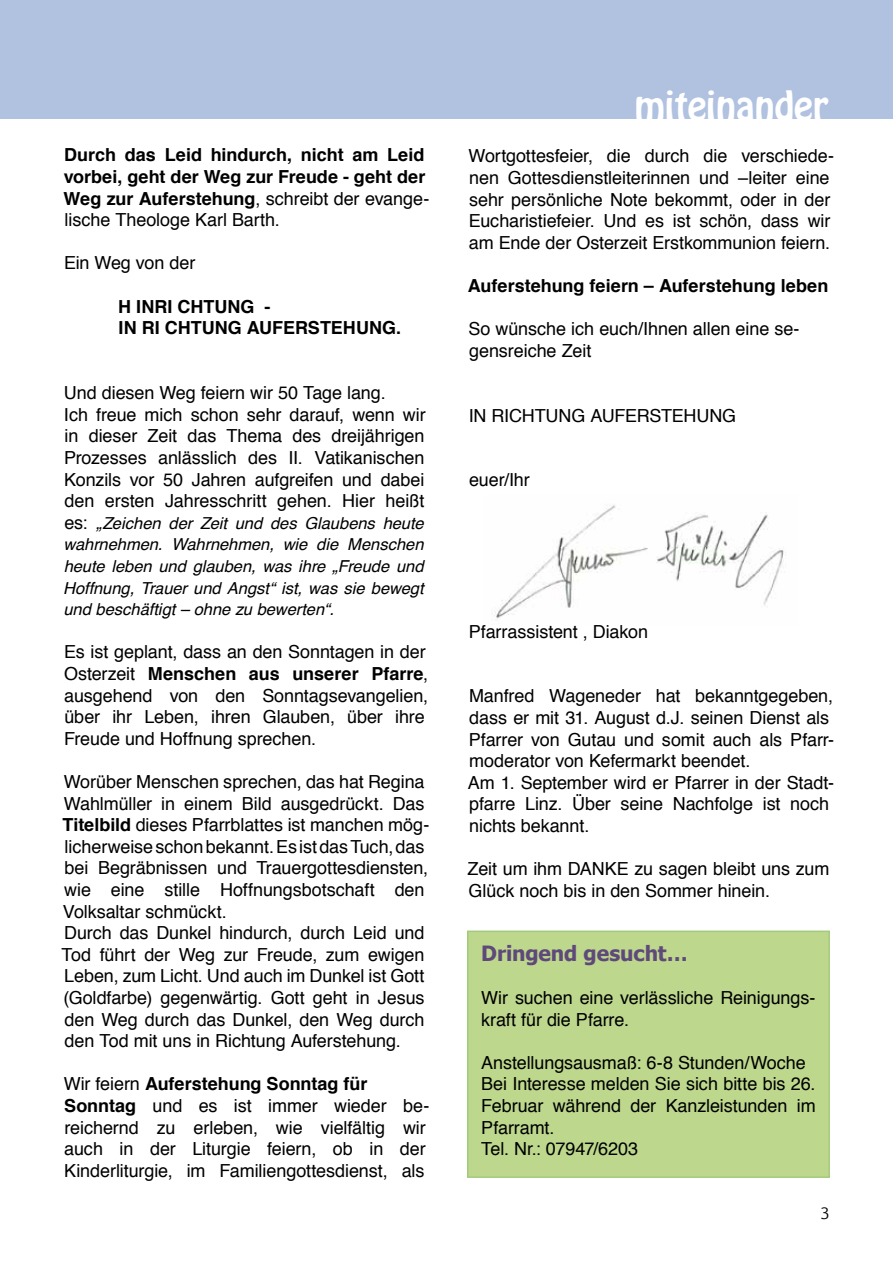
<style>
.page{position:relative;width:893px;height:1263px;background:#fff}
.page>*{position:absolute;margin:0;border:0;box-sizing:border-box;transform-origin:0 0}
.t1{font:36px "Hobo Std";color:#fff}
.t2{font:700 21px "Tahoma";letter-spacing:-.005em;color:#5f497a}
.t3{font:18px/21.6px "Helvetica";letter-spacing:-.005em;color:#000}
.t4{font:700 18px/21.6px "Helvetica";color:#000}
.t5{font:italic 16.5px/21.6px "Helvetica";color:#000;text-align:justify}
.t6{font:15px "Euphemia UCAS";color:#000}
.s1{font-weight:400}
.s2{font-style:normal;font-size:18px}
.s3{font-weight:700}
</style>
<div class="page">
<div style="left:0;top:0;width:893px;height:119px;background:#b1c2e1"></div>
<img style="left:492px;top:505px;width:292px;height:114px">
<div style="left:468px;top:931px;width:361px;height:246px;background:#bdd78d"></div>
<div style="left:467px;top:930px;width:363px;height:248px;border:2px solid #a3ca7d"></div>
<p class="t4" style="left:64px;top:145px;width:367px">Durch das Leid hindurch, nicht am Leid vorbei, geht der Weg zur Freude - geht der Weg zur Auferstehung<span class="s1">, schreibt der evange&shy;lische Theologe Karl Barth.</span></p>
<p class="t3" style="left:64px;top:253px;width:133px">Ein Weg von der</p>
<p class="t4" style="left:118px;top:296px;width:285px">H INRI CHTUNG -<br>IN RI CHTUNG AUFERSTEHUNG.</p>
<p class="t3" style="left:64px;top:382px;width:363px">Und diesen Weg feiern wir 50 Tage lang.<br>Ich freue mich schon sehr darauf, wenn wir in dieser Zeit das Thema des dreijährigen Prozesses anlässlich des II. Vatikanischen Konzils vor 50 Jahren aufgreifen und dabei den ersten Jahresschritt gehen. Hier heißt</p>
<p class="t5" style="left:63px;top:512px;width:362px"><span class="s2">es:</span> „Zeichen der Zeit und des Glaubens heute wahrnehmen. Wahrnehmen, wie die Menschen heute leben und glauben, was ihre „Freude und Hoffnung, Trauer und Angst“ ist, was sie bewegt und beschäftigt – ohne zu bewerten“.</p>
<p class="t3" style="left:64px;top:642px;width:366px">Es ist geplant, dass an den Sonntagen in der Osterzeit <span class="s3">Menschen aus unserer Pfarre</span>, ausgehend von den Sonntagsevangelien, über ihr Leben, ihren Glauben, über ihre Freude und Hoffnung sprechen.</p>
<p class="t3" style="left:62px;top:771px;width:369px">Worüber Menschen sprechen, das hat Regina Wahlmüller in einem Bild ausgedrückt. Das <span class="s3">Titelbild</span> dieses Pfarrblattes ist manchen mög&shy;licherweise schon bekannt. Es ist das Tuch, das bei Begräbnissen und Trauergottesdiensten, wie eine stille Hoffnungsbotschaft den Volksaltar schmückt.<br>Durch das Dunkel hindurch, durch Leid und Tod führt der Weg zur Freude, zum ewigen Leben, zum Licht. Und auch im Dunkel ist Gott (Goldfarbe) gegenwärtig. Gott geht in Jesus den Weg durch das Dunkel, den Weg durch den Tod mit uns in Richtung Auferstehung.</p>
<p class="t3" style="left:64px;top:1074px;width:367px">Wir feiern <span class="s3">Auferstehung Sonntag für Sonntag</span> und es ist immer wieder be&shy;reichernd zu erleben, wie vielfältig wir auch in der Liturgie feiern, ob in der Kinderliturgie, im Familiengottesdienst, als</p>
<h1 class="t1" style="left:635px;top:81px;width:195px">miteinander</h1>
<p class="t3" style="left:468px;top:146px;width:367px">Wortgottesfeier, die durch die verschiede&shy;nen Gottesdienstleiterinnen und –leiter eine sehr persönliche Note bekommt, oder in der Eucharistiefeier. Und es ist schön, dass wir am Ende der Osterzeit Erstkommunion feiern.</p>
<p class="t4" style="left:468px;top:275px;width:362px">Auferstehung feiern – Auferstehung leben</p>
<p class="t3" style="left:469px;top:319px;width:332px">So wünsche ich euch/Ihnen allen eine se&shy;gensreiche Zeit</p>
<p class="t3" style="left:469px;top:405px;width:269px">IN RICHTUNG AUFERSTEHUNG</p>
<p class="t3" style="left:469px;top:470px;width:62px">euer/Ihr</p>
<p class="t3" style="left:469px;top:621px;width:181px">Pfarrassistent , Diakon</p>
<p class="t3" style="left:468px;top:686px;width:368px">Manfred Wageneder hat bekanntgegeben, dass er mit 31. August d.J. seinen Dienst als Pfarrer von Gutau und somit auch als Pfarr&shy;moderator von Kefermarkt beendet.<br>Am 1. September wird er Pfarrer in der Stadt&shy;pfarre Linz. Über seine Nachfolge ist noch nichts bekannt.</p>
<p class="t3" style="left:467px;top:859px;width:363px">Zeit um ihm DANKE zu sagen bleibt uns zum<br>Glück noch bis in den Sommer hinein.</p>
<p class="t2" style="left:481px;top:938px;width:208px">Dringend gesucht…</p>
<p class="t3" style="left:481px;top:987px;width:336px">Wir suchen eine verlässliche Reinigungs&shy;kraft für die Pfarre.</p>
<p class="t3" style="left:481px;top:1052px;width:336px">Anstellungsausmaß: 6-8 Stunden/Woche<br>Bei Interesse melden Sie sich bitte bis 26.<br>Februar während der Kanzleistunden im<br>Pfarramt.<br>Tel. Nr.: 07947/6203</p>
<p class="t6" style="left:820px;top:1203px;width:10px">3</p>
</div>
